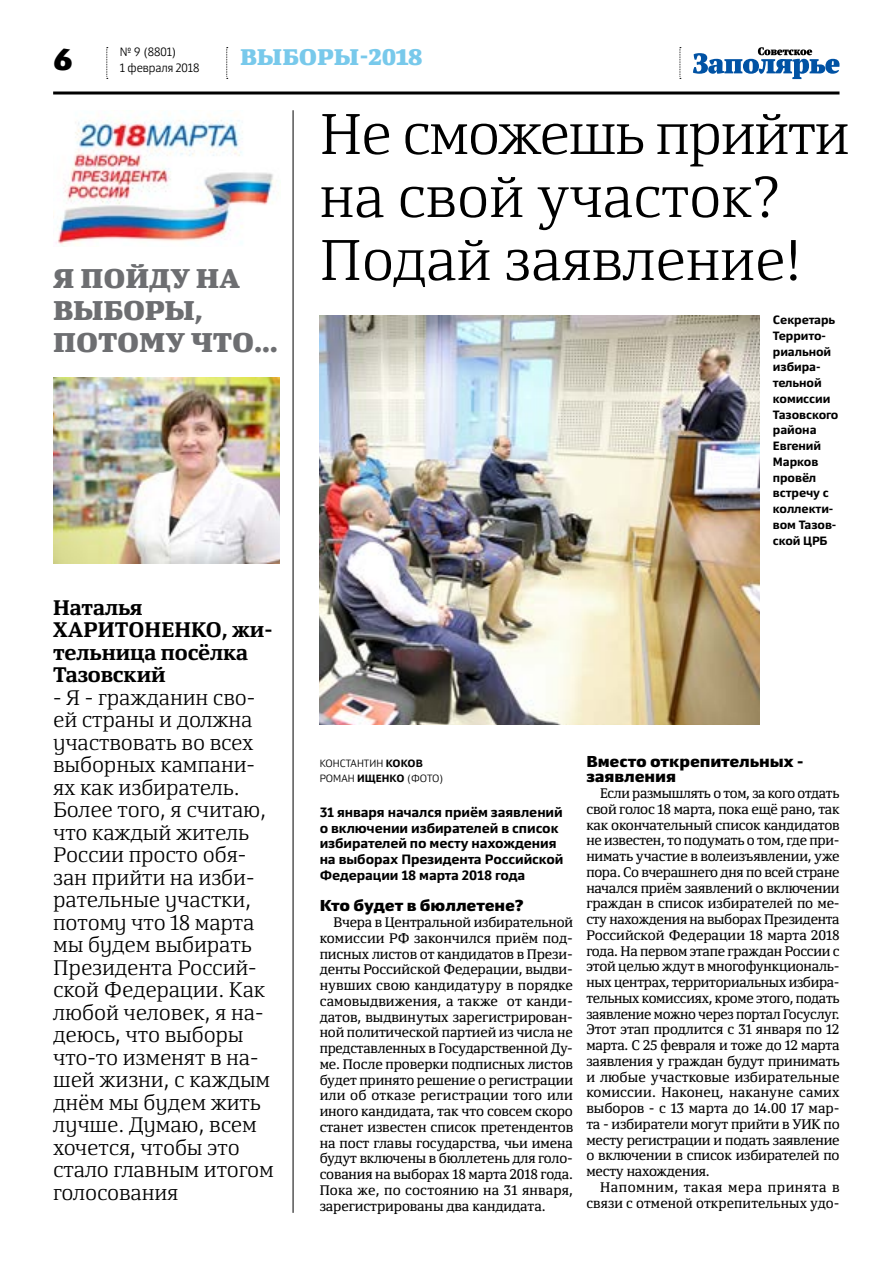
<style>
.page{position:relative;width:893px;height:1263px;background:#fff}
.page>*{position:absolute;margin:0;border:0;box-sizing:border-box;transform-origin:0 0}
.t1{font:300 57px/63px "Yefimov Serif";letter-spacing:-.005em;color:#000}
.t2{font:900 30px "Yefimov Sans";color:#000}
.t3{font:900 27px/31.5px "Yefimov Serif";letter-spacing:-.005em;color:#6d6e71}
.t4{font:900 22.5px "Yefimov Serif";letter-spacing:.005em;color:#78c9eb}
.t5{font:300 21px/22.5px "Yefimov Serif";letter-spacing:-.005em;color:#000}
.t6{font:700 21px/22.5px "Yefimov Serif";letter-spacing:-.005em;color:#000}
.t7{font:900 15.75px/15.8px "Yefimov Sans";letter-spacing:-.005em;color:#000}
.t8{font:13.8px/15.8px "Yefimov Serif";letter-spacing:-.005em;color:#000;text-align:justify}
.t9{font:700 13.5px/15.8px "Yefimov Sans";letter-spacing:-.005em;color:#000}
.t10{font:700 12px/15.8px "Yefimov Sans";letter-spacing:-.005em;color:#000}
.t11{font:300 12px/15.8px "Yefimov Sans";letter-spacing:-.005em;color:#000}
.t12{font:300 10.5px/15.8px "Yefimov Sans";letter-spacing:.005em;color:#000}
.s1{font-weight:700}
</style>
<div class="page">
<svg style="left:106px;top:47px;width:2px;height:32px"></svg>
<svg style="left:679px;top:47px;width:2px;height:32px"></svg>
<svg style="left:226px;top:47px;width:2px;height:32px"></svg>
<hr style="left:53px;top:91px;width:786px;height:3px;background:#000">
<svg style="left:693px;top:47px;width:146px;height:32px"></svg>
<img style="left:53px;top:377px;width:227px;height:186px">
<img style="left:55px;top:110px;width:222px;height:137px">
<hr style="left:293px;top:110px;width:1px;height:1103px;background:#000">
<img style="left:320px;top:315px;width:439px;height:409px">
<h2 class="t2" style="left:53px;top:40px;width:21px">6</h2>
<p class="t11" style="left:120px;top:44px;width:81px">№ 9 (8801)<br>1 февраля 2018</p>
<h3 class="t4" style="left:240px;top:42px;width:184px">ВЫБОРЫ-2018</h3>
<h3 class="t3" style="left:53px;top:263px;width:225px">Я ПОЙДУ НА<br>ВЫБОРЫ,<br>ПОТОМУ ЧТО…</h3>
<h3 class="t6" style="left:53px;top:596px;width:221px">Наталья<br>ХАРИТОНЕНКО, жи&shy;тельница посёлка<br>Тазовский</h3>
<p class="t5" style="left:53px;top:686px;width:222px">- Я - гражданин сво&shy;ей страны и должна участвовать во всех выборных кампани&shy;ях как избиратель.<br>Более того, я считаю, что каждый житель<br>России просто обя&shy;зан прийти на изби&shy;рательные участки, потому что 18 марта мы будем выбирать<br>Президента Россий&shy;ской Федерации. Как любой человек, я на&shy;деюсь, что выборы что-то изменят в на&shy;шей жизни, с каждым днём мы будем жить лучше. Думаю, всем хочется, чтобы это стало главным итогом голосования</p>
<h1 class="t1" style="left:320px;top:102px;width:531px">Не сможешь прийти на свой участок?<br>Подай заявление!</h1>
<p class="t10" style="left:773px;top:312px;width:67px">Секретарь<br>Террито&shy;риальной избира&shy;тельной комиссии<br>Тазовского района<br>Евгений<br>Марков провёл встречу с коллекти&shy;вом Тазов&shy;ской ЦРБ</p>
<p class="t12" style="left:320px;top:755px;width:125px">КОНСТАНТИН <span class="s1">КОКОВ<br></span>РОМАН <span class="s1">ИЩЕНКО</span> (ФОТО)</p>
<p class="t9" style="left:320px;top:804px;width:245px">31 января начался приём заявлений о включении избирателей в список избирателей по месту нахождения на выборах Президента Российской<br>Федерации 18 марта 2018 года</p>
<p class="t7" style="left:320px;top:898px;width:206px">Кто будет в бюллетене?</p>
<p class="t8" style="left:320px;top:914px;width:255px;text-indent:14px">Вчера в Центральной избирательной комиссии РФ закончился приём под&shy;писных листов от кандидатов в Прези&shy;денты Российской Федерации, выдви&shy;нувших свою кандидатуру в порядке самовыдвижения, а также от канди&shy;датов, выдвинутых зарегистрирован&shy;ной политической партией из числа не представленных в Государственной Ду&shy;ме. После проверки подписных листов будет принято решение о регистрации или об отказе регистрации того или иного кандидата, так что совсем скоро станет известен список претендентов на пост главы государства, чьи имена будут включены в бюллетень для голо&shy;сования на выборах 18 марта 2018 года.<br>Пока же, по состоянию на 31 января, зарегистрированы два кандидата.</p>
<p class="t7" style="left:586px;top:753px;width:219px">Вместо открепительных - заявления</p>
<p class="t8" style="left:586px;top:785px;width:255px;text-indent:14px">Если размышлять о том, за кого отдать свой голос 18 марта, пока ещё рано, так как окончательный список кандидатов не известен, то подумать о том, где при&shy;нимать участие в волеизъявлении, уже пора. Со вчерашнего дня по всей стране начался приём заявлений о включении граждан в список избирателей по ме&shy;сту нахождения на выборах Президента Российской Федерации 18 марта 2018 года. На первом этапе граждан России с этой целью ждут в многофункциональ&shy;ных центрах, территориальных избира&shy;тельных комиссиях, кроме этого, подать заявление можно через портал Госуслуг.<br>Этот этап продлится с 31 января по 12 марта. С 25 февраля и тоже до 12 марта заявления у граждан будут принимать и любые участковые избирательные комиссии. Наконец, накануне самих выборов - с 13 марта до 14.00 17 мар&shy;та - избиратели могут прийти в УИК по месту регистрации и подать заявление о включении в список избирателей по месту нахождения.</p>
<p class="t8" style="left:586px;top:1179px;width:255px;text-align:right">Напомним, такая мера принята в связи с отменой открепительных удо-</p>
</div>
